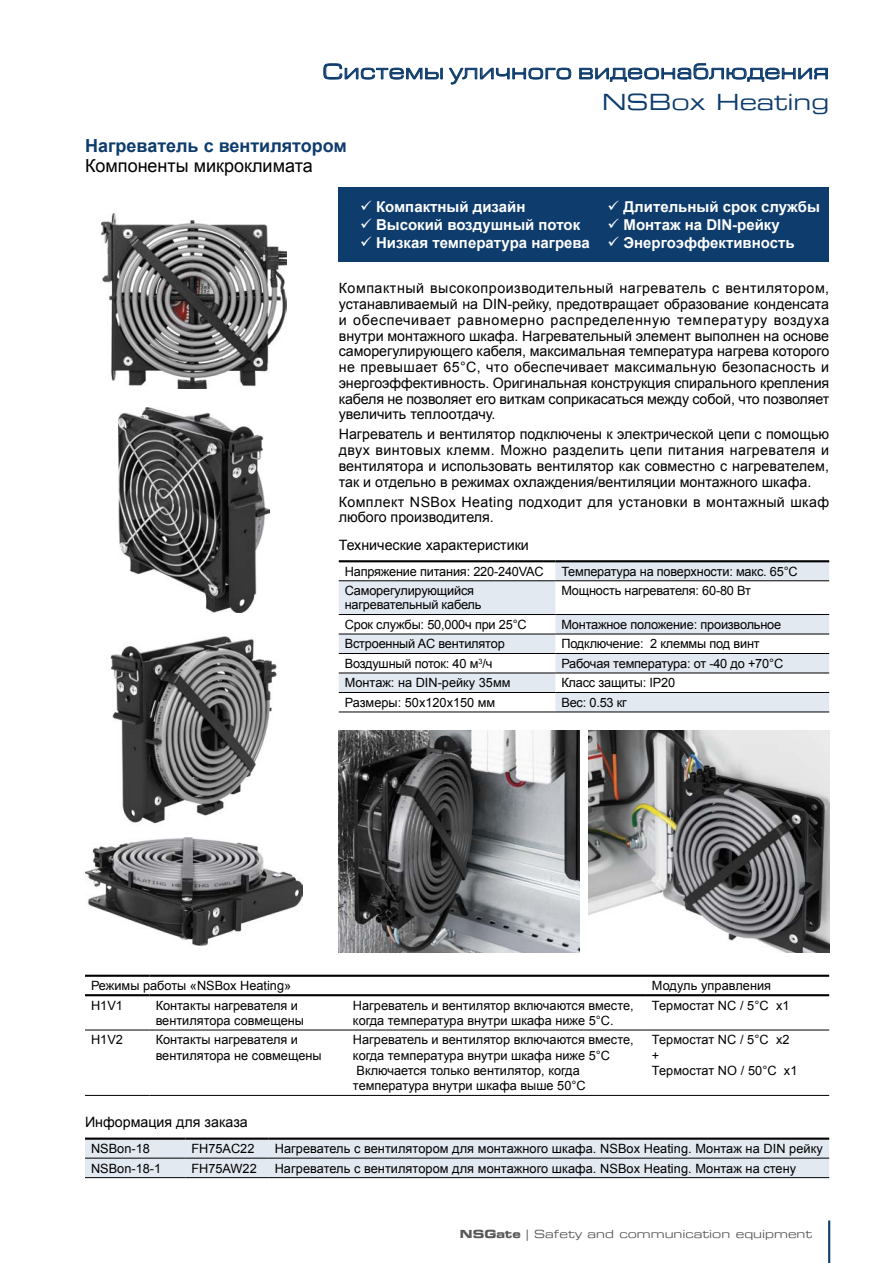
<style>
.page{position:relative;width:893px;height:1263px;background:#fff}
.page>*{position:absolute;margin:0;border:0;box-sizing:border-box;transform-origin:0 0}
.t1{font:22.5px "Eurostile Ext";color:#0e3c6d}
.t2{font:22.5px "Eurostile LT Extended Two";color:#0e3c6d}
.t3{font:700 18px "Arial";color:#0e3c6d}
.t4{font:18px "Arial";color:#000}
.t5{font:700 15px "Arial";color:#fff}
.t6{font:14.25px/15.8px "Arial";color:#000;text-align:justify}
.t7{font:14.25px/15.8px "Arial";letter-spacing:.025em;color:#000}
.t8{font:12.75px/15.3px "Arial";color:#000}
.t9{font:11.25px "Eurostile LT Extended Two";color:#58585b}
.s1{font-family:"Eurostile LT Bold Extended Two"}
</style>
<div class="page">
<svg style="left:323px;top:63px;width:249px;height:22px"></svg>
<svg style="left:579px;top:63px;width:249px;height:19px"></svg>
<svg style="left:339px;top:562px;width:490px;height:150px;fill:#e2e9f1"></svg>
<hr style="left:339px;top:560px;width:216px;height:2px;background:#000">
<hr style="left:555px;top:560px;width:274px;height:2px;background:#000">
<hr style="left:339px;top:580px;width:216px;height:1px;background:#000">
<hr style="left:555px;top:580px;width:274px;height:1px;background:#000">
<hr style="left:339px;top:614px;width:216px;height:1px;background:#000">
<hr style="left:555px;top:614px;width:274px;height:1px;background:#000">
<hr style="left:339px;top:634px;width:216px;height:1px;background:#000">
<hr style="left:555px;top:634px;width:274px;height:1px;background:#000">
<hr style="left:339px;top:653px;width:216px;height:1px;background:#000">
<hr style="left:555px;top:653px;width:274px;height:1px;background:#000">
<hr style="left:339px;top:673px;width:216px;height:1px;background:#000">
<hr style="left:555px;top:673px;width:274px;height:1px;background:#000">
<hr style="left:339px;top:692px;width:216px;height:1px;background:#000">
<hr style="left:555px;top:692px;width:274px;height:1px;background:#000">
<hr style="left:339px;top:712px;width:216px;height:1px;background:#000">
<hr style="left:555px;top:712px;width:274px;height:1px;background:#000">
<div style="left:339px;top:187px;width:490px;height:74px;background:#0e3c6d"></div>
<img style="left:588px;top:730px;width:241px;height:222px">
<img style="left:339px;top:730px;width:241px;height:222px">
<img style="left:110px;top:636px;width:167px;height:188px">
<img style="left:119px;top:407px;width:150px;height:205px">
<img style="left:102px;top:213px;width:184px;height:176px">
<img style="left:85px;top:838px;width:218px;height:108px">
<div style="left:85px;top:1140px;width:744px;height:37px;background:#e2e9f1"></div>
<hr style="left:85px;top:1137px;width:100px;height:3px;background:#000">
<hr style="left:185px;top:1137px;width:84px;height:3px;background:#000">
<hr style="left:269px;top:1137px;width:560px;height:3px;background:#000">
<hr style="left:85px;top:1158px;width:100px;height:1px;background:#000">
<hr style="left:185px;top:1158px;width:84px;height:1px;background:#000">
<hr style="left:269px;top:1158px;width:560px;height:1px;background:#000">
<hr style="left:85px;top:1177px;width:100px;height:1px;background:#000">
<hr style="left:185px;top:1177px;width:84px;height:1px;background:#000">
<hr style="left:269px;top:1177px;width:560px;height:1px;background:#000">
<hr style="left:85px;top:1030px;width:65px;height:1px;background:#000">
<hr style="left:150px;top:1030px;width:197px;height:1px;background:#000">
<hr style="left:347px;top:1030px;width:299px;height:1px;background:#000">
<hr style="left:646px;top:1030px;width:183px;height:1px;background:#000">
<hr style="left:85px;top:1095px;width:65px;height:1px;background:#000">
<hr style="left:150px;top:1095px;width:197px;height:1px;background:#000">
<hr style="left:347px;top:1095px;width:299px;height:1px;background:#000">
<hr style="left:646px;top:1095px;width:183px;height:1px;background:#000">
<hr style="left:85px;top:975px;width:65px;height:2px;background:#000">
<hr style="left:150px;top:975px;width:197px;height:2px;background:#000">
<hr style="left:347px;top:975px;width:299px;height:2px;background:#000">
<hr style="left:646px;top:975px;width:183px;height:2px;background:#000">
<hr style="left:85px;top:994px;width:65px;height:2px;background:#000">
<hr style="left:150px;top:994px;width:197px;height:2px;background:#000">
<hr style="left:347px;top:994px;width:299px;height:2px;background:#000">
<hr style="left:646px;top:994px;width:183px;height:2px;background:#000">
<hr style="left:828px;top:1220px;width:2px;height:43px;background:#0e3c6d">
<h1 class="t1" style="left:322px;top:59px;width:508px">Системы уличного видеонаблюдения</h1>
<h1 class="t2" style="left:602px;top:87px;width:229px">NSBox Heating</h1>
<h2 class="t3" style="left:85px;top:134px;width:263px">Нагреватель с вентилятором</h2>
<h2 class="t4" style="left:85px;top:154px;width:229px">Компоненты микроклимата</h2>
<p class="t5" style="left:360px;top:197px;width:167px">✓ Компактный дизайн</p>
<p class="t5" style="left:608px;top:197px;width:214px">✓ Длительный срок службы</p>
<p class="t5" style="left:360px;top:215px;width:222px">✓ Высокий воздушный поток</p>
<p class="t5" style="left:608px;top:215px;width:174px">✓ Монтаж на DIN-рейку</p>
<p class="t5" style="left:360px;top:233px;width:436px">✓ Низкая температура нагрева ✓ Энергоэффективность</p>
<p class="t6" style="left:339px;top:281px;width:492px">Компактный высокопроизводительный нагреватель с вентилятором, устанавливаемый на DIN-рейку, предотвращает образование конденсата и обеспечивает равномерно распределенную температуру воздуха внутри монтажного шкафа. Нагревательный элемент выполнен на основе саморегулирующего кабеля, максимальная температура нагрева которого не превышает 65°C, что обеспечивает максимальную безопасность и энергоэффективность. Оригинальная конструкция спирального крепления кабеля не позволяет его виткам соприкасаться между собой, что позволяет увеличить теплоотдачу.</p>
<p class="t6" style="left:339px;top:427px;width:492px">Нагреватель и вентилятор подключены к электрической цепи с помощью двух винтовых клемм. Можно разделить цепи питания нагревателя и вентилятора и использовать вентилятор как совместно с нагревателем, так и отдельно в режимах охлаждения/вентиляции монтажного шкафа.</p>
<p class="t7" style="left:339px;top:494px;width:492px">Комплект NSBox Heating подходит для установки в монтажный шкаф любого производителя.</p>
<p class="t6" style="left:339px;top:537px;width:192px">Технические характеристики</p>
<p class="t8" style="left:345px;top:564px;width:200px">Напряжение питания: 220-240VAC</p>
<p class="t8" style="left:561px;top:564px;width:238px">Температура на поверхности: макс. 65°C</p>
<p class="t8" style="left:345px;top:584px;width:138px;line-height:14.2px">Саморегулирующийся нагревательный кабель</p>
<p class="t8" style="left:561px;top:583px;width:191px">Мощность нагревателя: 60-80 Вт</p>
<p class="t8" style="left:345px;top:617px;width:184px">Срок службы: 50,000ч при 25°C</p>
<p class="t8" style="left:561px;top:617px;width:221px">Монтажное положение: произвольное</p>
<p class="t8" style="left:345px;top:636px;width:161px">Встроенный AC вентилятор</p>
<p class="t8" style="left:561px;top:636px;width:200px">Подключение: 2 клеммы под винт</p>
<p class="t8" style="left:345px;top:656px;width:149px">Воздушный поток: 40 м<sup>3</sup>/ч</p>
<p class="t8" style="left:561px;top:656px;width:223px">Рабочая температура: от -40 до +70°C</p>
<p class="t8" style="left:345px;top:675px;width:167px">Монтаж: на DIN-рейку 35мм</p>
<p class="t8" style="left:561px;top:675px;width:115px">Класс защиты: IP20</p>
<p class="t8" style="left:345px;top:695px;width:152px">Размеры: 50х120х150 мм</p>
<p class="t8" style="left:561px;top:695px;width:67px">Вес: 0.53 кг</p>
<p class="t8" style="left:91px;top:978px;width:202px">Режимы работы «NSBox Heating»</p>
<p class="t8" style="left:652px;top:978px;width:121px">Модуль управления</p>
<p class="t8" style="left:91px;top:997px;width:33px">H1V1</p>
<p class="t8" style="left:156px;top:997px;width:150px">Контакты нагревателя и вентилятора совмещены</p>
<p class="t8" style="left:353px;top:997px;width:282px">Нагреватель и вентилятор включаются вместе, когда температура внутри шкафа ниже 5°C.</p>
<p class="t8" style="left:652px;top:997px;width:139px">Термостат NC / 5°C x1</p>
<p class="t8" style="left:91px;top:1032px;width:33px">H1V2</p>
<p class="t8" style="left:156px;top:1032px;width:167px">Контакты нагревателя и вентилятора не совмещены</p>
<p class="t8" style="left:353px;top:1032px;width:282px">Нагреватель и вентилятор включаются вместе, когда температура внутри шкафа ниже 5°C Включается только вентилятор, когда температура внутри шкафа выше 50°C</p>
<p class="t8" style="left:652px;top:1032px;width:147px">Термостат NC / 5°C x2 +<br>Термостат NO / 50°C x1</p>
<p class="t6" style="left:85px;top:1114px;width:164px">Информация для заказа</p>
<p class="t8" style="left:91px;top:1141px;width:60px">NSBon-18</p>
<p class="t8" style="left:191px;top:1141px;width:65px">FH75AC22</p>
<p class="t8" style="left:275px;top:1141px;width:550px">Нагреватель с вентилятором для монтажного шкафа. NSBox Heating. Монтаж на DIN рейку</p>
<p class="t8" style="left:91px;top:1160px;width:72px">NSBon-18-1</p>
<p class="t8" style="left:191px;top:1160px;width:67px">FH75AW22</p>
<p class="t8" style="left:275px;top:1160px;width:523px">Нагреватель с вентилятором для монтажного шкафа. NSBox Heating. Монтаж на стену</p>
<p class="t9" style="left:460px;top:1226px;width:354px"><span class="s1">NSGate</span> | Safety and communication equipment</p>
</div>
